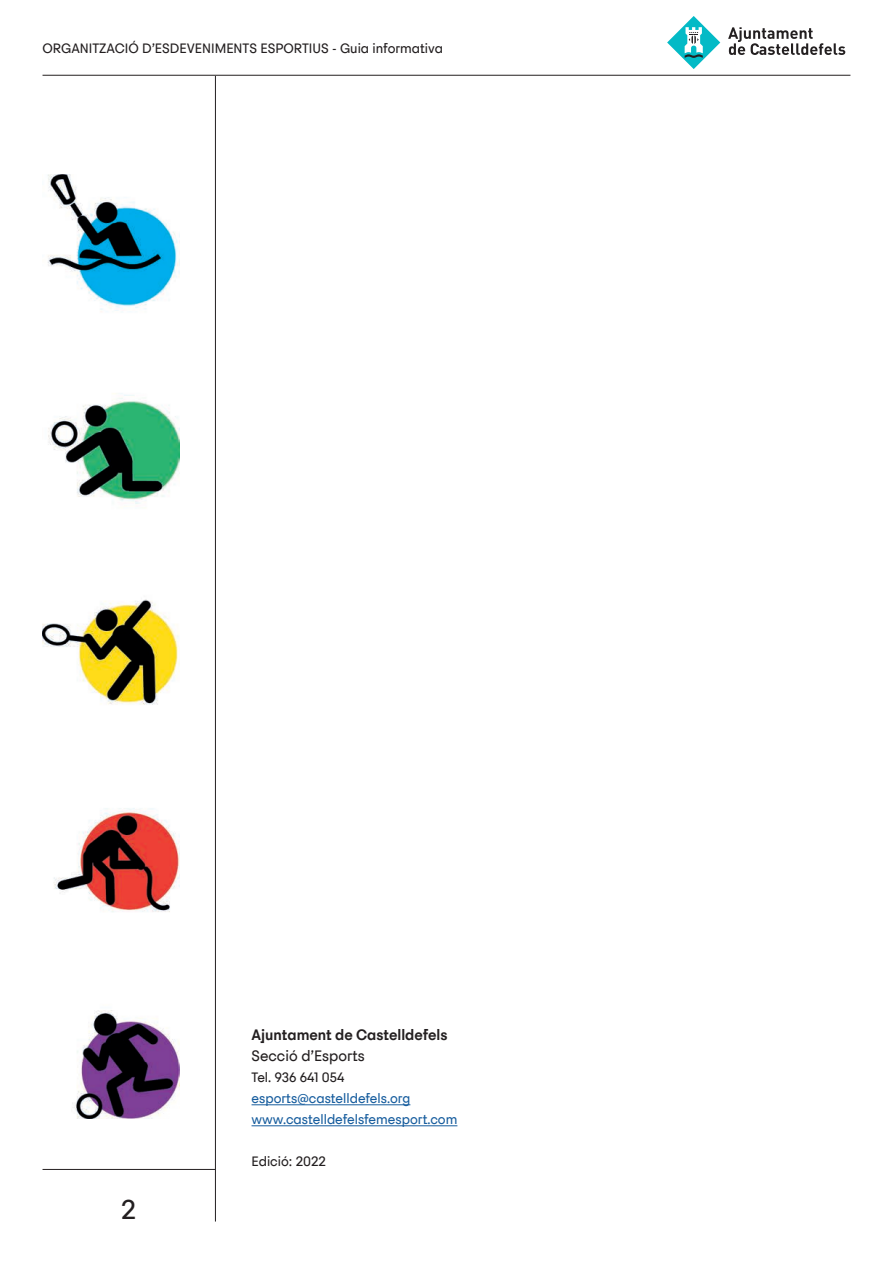
<style>
.page{position:relative;width:893px;height:1263px;background:#fff}
.page>*{position:absolute;margin:0;border:0;box-sizing:border-box;transform-origin:0 0}
.t1{font:27px "Steradian Castelldefels";color:#231f20}
.t2{font:500 15px "Steradian Castelldefels";color:#231f20}
.t3{font:15px "Steradian Castelldefels";color:#231f20}
.t4{font:13.5px "Steradian Castelldefels";color:#231f20}
.t5{font:13.5px/21px "Steradian Castelldefels";color:#175d9e}
</style>
<div class="page">
<svg style="left:728px;top:27px;width:117px;height:28px"></svg>
<svg style="left:667px;top:16px;width:53px;height:53px"></svg>
<hr style="left:43px;top:75px;width:807px;height:1px;background:#231f20">
<img style="left:43px;top:174px;width:136px;height:944px">
<hr style="left:215px;top:76px;width:1px;height:1145px;background:#231f20">
<hr style="left:43px;top:1169px;width:172px;height:1px;background:#231f20">
<hr style="left:252px;top:1104px;width:158px;height:1px;background:#175d9e">
<hr style="left:252px;top:1125px;width:205px;height:1px;background:#175d9e">
<p class="t4" style="left:43px;top:40px;width:402px">ORGANITZACIÓ D’ESDEVENIMENTS ESPORTIUS - Guia informativa</p>
<h1 class="t1" style="left:121px;top:1193px;width:16px">2</h1>
<p class="t2" style="left:252px;top:1026px;width:197px">Ajuntament de Castelldefels</p>
<p class="t3" style="left:252px;top:1047px;width:115px">Secció d’Esports</p>
<p class="t4" style="left:252px;top:1069px;width:94px">Tel. 936 641 054</p>
<p class="t5" style="left:252px;top:1088px;width:207px">esports@castelldefels.org www.castelldefelsfemesport.com</p>
<p class="t4" style="left:252px;top:1153px;width:76px">Edició: 2022</p>
</div>
